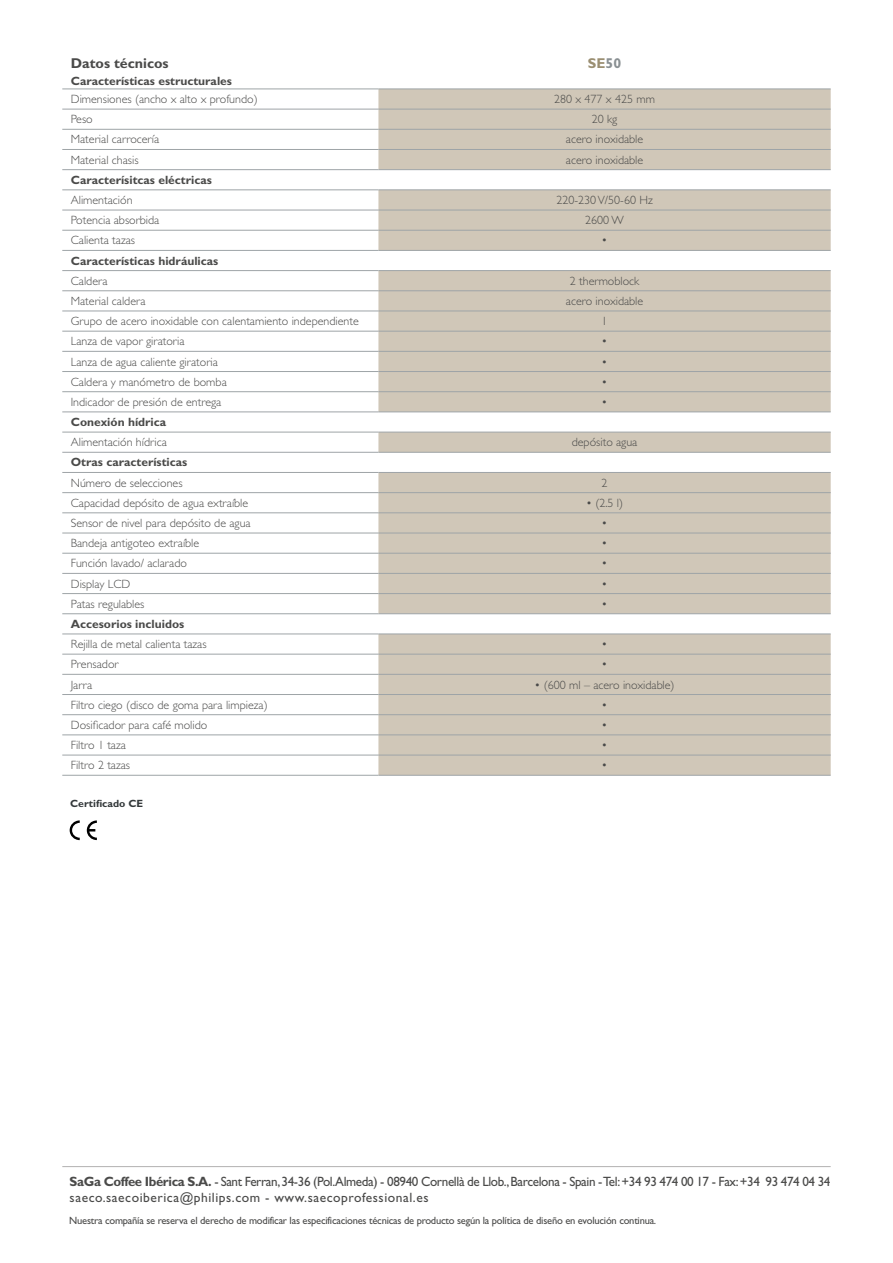
<style>
.page{position:relative;width:893px;height:1263px;background:#fff}
.page>*{position:absolute;margin:0;border:0;box-sizing:border-box;transform-origin:0 0}
.t1{font:700 14.25px "Gill Sans Std";color:#4a4a49}
.t2{font:700 14.25px "Gill Sans Std";color:#9b8f72}
.t3{font:13.5px/16.5px "Gill Sans Std";letter-spacing:-.025em;color:#4a4a49}
.t4{font:300 12px "Gill Sans Std";color:#4a4a49}
.t5{font:700 12px "Gill Sans Std";color:#4a4a49}
.t6{font:10.5px "Gill Sans Std";letter-spacing:-.02em;color:#4a4a49}
.t7{font:700 10.5px "Gill Sans Std";color:#34393b}
.s1{color:#8a9093}
.s2{font-weight:700}
</style>
<div class="page">
<hr style="left:62px;top:1166px;width:769px;height:1px;background:#b3b2b2">
<svg style="left:378px;top:90px;width:453px;height:685px;background:#d6cec2"></svg>
<hr style="left:62px;top:89px;width:316px;height:1px;background:#9ea4a7">
<hr style="left:62px;top:109px;width:316px;height:1px;background:#9ea4a7">
<hr style="left:62px;top:129px;width:316px;height:1px;background:#9ea4a7">
<hr style="left:62px;top:149px;width:316px;height:1px;background:#9ea4a7">
<hr style="left:62px;top:169px;width:316px;height:1px;background:#9ea4a7">
<hr style="left:62px;top:190px;width:316px;height:1px;background:#9ea4a7">
<hr style="left:62px;top:210px;width:316px;height:1px;background:#9ea4a7">
<hr style="left:62px;top:230px;width:316px;height:1px;background:#9ea4a7">
<hr style="left:62px;top:250px;width:316px;height:1px;background:#9ea4a7">
<hr style="left:62px;top:270px;width:316px;height:1px;background:#9ea4a7">
<hr style="left:62px;top:290px;width:316px;height:1px;background:#9ea4a7">
<hr style="left:62px;top:311px;width:316px;height:1px;background:#9ea4a7">
<hr style="left:62px;top:331px;width:316px;height:1px;background:#9ea4a7">
<hr style="left:62px;top:351px;width:316px;height:1px;background:#9ea4a7">
<hr style="left:62px;top:371px;width:316px;height:1px;background:#9ea4a7">
<hr style="left:62px;top:391px;width:316px;height:1px;background:#9ea4a7">
<hr style="left:62px;top:412px;width:316px;height:1px;background:#9ea4a7">
<hr style="left:62px;top:432px;width:316px;height:1px;background:#9ea4a7">
<hr style="left:62px;top:452px;width:316px;height:1px;background:#9ea4a7">
<hr style="left:62px;top:472px;width:316px;height:1px;background:#9ea4a7">
<hr style="left:62px;top:492px;width:316px;height:1px;background:#9ea4a7">
<hr style="left:62px;top:513px;width:316px;height:1px;background:#9ea4a7">
<hr style="left:62px;top:533px;width:316px;height:1px;background:#9ea4a7">
<hr style="left:62px;top:553px;width:316px;height:1px;background:#9ea4a7">
<hr style="left:62px;top:573px;width:316px;height:1px;background:#9ea4a7">
<hr style="left:62px;top:593px;width:316px;height:1px;background:#9ea4a7">
<hr style="left:62px;top:613px;width:316px;height:1px;background:#9ea4a7">
<hr style="left:62px;top:634px;width:316px;height:1px;background:#9ea4a7">
<hr style="left:62px;top:654px;width:316px;height:1px;background:#9ea4a7">
<hr style="left:62px;top:674px;width:316px;height:1px;background:#9ea4a7">
<hr style="left:62px;top:694px;width:316px;height:1px;background:#9ea4a7">
<hr style="left:62px;top:714px;width:316px;height:1px;background:#9ea4a7">
<hr style="left:62px;top:735px;width:316px;height:1px;background:#9ea4a7">
<hr style="left:62px;top:755px;width:316px;height:1px;background:#9ea4a7">
<hr style="left:62px;top:775px;width:316px;height:1px;background:#9ea4a7">
<hr style="left:378px;top:89px;width:453px;height:1px;background:#9ea4a7">
<hr style="left:378px;top:109px;width:453px;height:1px;background:#9ea4a7">
<hr style="left:378px;top:129px;width:453px;height:1px;background:#9ea4a7">
<hr style="left:378px;top:149px;width:453px;height:1px;background:#9ea4a7">
<hr style="left:378px;top:169px;width:453px;height:1px;background:#9ea4a7">
<hr style="left:378px;top:190px;width:453px;height:1px;background:#9ea4a7">
<hr style="left:378px;top:210px;width:453px;height:1px;background:#9ea4a7">
<hr style="left:378px;top:230px;width:453px;height:1px;background:#9ea4a7">
<hr style="left:378px;top:250px;width:453px;height:1px;background:#9ea4a7">
<hr style="left:378px;top:270px;width:453px;height:1px;background:#9ea4a7">
<hr style="left:378px;top:290px;width:453px;height:1px;background:#9ea4a7">
<hr style="left:378px;top:311px;width:453px;height:1px;background:#9ea4a7">
<hr style="left:378px;top:331px;width:453px;height:1px;background:#9ea4a7">
<hr style="left:378px;top:351px;width:453px;height:1px;background:#9ea4a7">
<hr style="left:378px;top:371px;width:453px;height:1px;background:#9ea4a7">
<hr style="left:378px;top:391px;width:453px;height:1px;background:#9ea4a7">
<hr style="left:378px;top:412px;width:453px;height:1px;background:#9ea4a7">
<hr style="left:378px;top:432px;width:453px;height:1px;background:#9ea4a7">
<hr style="left:378px;top:452px;width:453px;height:1px;background:#9ea4a7">
<hr style="left:378px;top:472px;width:453px;height:1px;background:#9ea4a7">
<hr style="left:378px;top:492px;width:453px;height:1px;background:#9ea4a7">
<hr style="left:378px;top:513px;width:453px;height:1px;background:#9ea4a7">
<hr style="left:378px;top:533px;width:453px;height:1px;background:#9ea4a7">
<hr style="left:378px;top:553px;width:453px;height:1px;background:#9ea4a7">
<hr style="left:378px;top:573px;width:453px;height:1px;background:#9ea4a7">
<hr style="left:378px;top:593px;width:453px;height:1px;background:#9ea4a7">
<hr style="left:378px;top:613px;width:453px;height:1px;background:#9ea4a7">
<hr style="left:378px;top:634px;width:453px;height:1px;background:#9ea4a7">
<hr style="left:378px;top:654px;width:453px;height:1px;background:#9ea4a7">
<hr style="left:378px;top:674px;width:453px;height:1px;background:#9ea4a7">
<hr style="left:378px;top:694px;width:453px;height:1px;background:#9ea4a7">
<hr style="left:378px;top:714px;width:453px;height:1px;background:#9ea4a7">
<hr style="left:378px;top:735px;width:453px;height:1px;background:#9ea4a7">
<hr style="left:378px;top:755px;width:453px;height:1px;background:#9ea4a7">
<hr style="left:378px;top:775px;width:453px;height:1px;background:#9ea4a7">
<svg style="left:70px;top:820px;width:10px;height:20px"></svg>
<svg style="left:87px;top:820px;width:10px;height:20px"></svg>
<p class="t1" style="left:71px;top:55px;width:99px">Datos técnicos</p>
<p class="t2" style="left:588px;top:55px;width:35px">SE<span class="s1">50</span></p>
<p class="t5" style="left:71px;top:74px;width:163px">Características estructurales</p>
<p class="t4" style="left:71px;top:92px;width:188px">Dimensiones (ancho x alto x profundo)</p>
<p class="t4" style="left:554px;top:92px;width:102px">280 x 477 x 425 mm</p>
<p class="t4" style="left:71px;top:113px;width:24px">Peso</p>
<p class="t4" style="left:592px;top:113px;width:27px">20 kg</p>
<p class="t4" style="left:71px;top:133px;width:90px">Material carrocería</p>
<p class="t4" style="left:566px;top:133px;width:79px">acero inoxidable</p>
<p class="t4" style="left:71px;top:153px;width:69px">Material chasis</p>
<p class="t4" style="left:566px;top:153px;width:79px">acero inoxidable</p>
<p class="t5" style="left:71px;top:173px;width:143px">Caracterísitcas eléctricas</p>
<p class="t4" style="left:71px;top:193px;width:63px">Alimentación</p>
<p class="t4" style="left:556px;top:193px;width:98px">220-230 V/50-60 Hz</p>
<p class="t4" style="left:71px;top:213px;width:90px">Potencia absorbida</p>
<p class="t4" style="left:585px;top:213px;width:40px">2600 W</p>
<p class="t4" style="left:71px;top:234px;width:66px">Calienta tazas</p>
<p class="t4" style="left:602px;top:234px;width:7px">•</p>
<p class="t5" style="left:71px;top:253px;width:149px">Características hidráulicas</p>
<p class="t4" style="left:71px;top:274px;width:38px">Caldera</p>
<p class="t4" style="left:570px;top:274px;width:71px">2 thermoblock</p>
<p class="t4" style="left:71px;top:294px;width:76px">Material caldera</p>
<p class="t4" style="left:566px;top:294px;width:79px">acero inoxidable</p>
<p class="t4" style="left:71px;top:314px;width:289px">Grupo de acero inoxidable con calentamiento independiente</p>
<p class="t4" style="left:602px;top:314px;width:7px">1</p>
<p class="t4" style="left:71px;top:335px;width:115px">Lanza de vapor giratoria</p>
<p class="t4" style="left:602px;top:335px;width:7px">•</p>
<p class="t4" style="left:71px;top:355px;width:149px">Lanza de agua caliente giratoria</p>
<p class="t4" style="left:602px;top:355px;width:7px">•</p>
<p class="t4" style="left:71px;top:375px;width:158px">Caldera y manómetro de bomba</p>
<p class="t4" style="left:602px;top:375px;width:7px">•</p>
<p class="t4" style="left:71px;top:395px;width:152px">Indicador de presión de entrega</p>
<p class="t4" style="left:602px;top:395px;width:7px">•</p>
<p class="t5" style="left:71px;top:415px;width:97px">Conexión hídrica</p>
<p class="t4" style="left:71px;top:435px;width:98px">Alimentación hídrica</p>
<p class="t4" style="left:572px;top:435px;width:67px">depósito agua</p>
<p class="t5" style="left:71px;top:455px;width:118px">Otras características</p>
<p class="t4" style="left:71px;top:476px;width:113px">Número de selecciones</p>
<p class="t4" style="left:602px;top:476px;width:7px">2</p>
<p class="t4" style="left:71px;top:496px;width:179px">Capacidad depósito de agua extraíble</p>
<p class="t4" style="left:586px;top:496px;width:39px">• (2.5 l)</p>
<p class="t4" style="left:71px;top:516px;width:181px">Sensor de nivel para depósito de agua</p>
<p class="t4" style="left:602px;top:516px;width:7px">•</p>
<p class="t4" style="left:71px;top:536px;width:130px">Bandeja antigoteo extraíble</p>
<p class="t4" style="left:602px;top:536px;width:7px">•</p>
<p class="t4" style="left:71px;top:557px;width:118px">Función lavado/ aclarado</p>
<p class="t4" style="left:602px;top:557px;width:7px">•</p>
<p class="t4" style="left:71px;top:577px;width:61px">Display LCD</p>
<p class="t4" style="left:602px;top:577px;width:7px">•</p>
<p class="t4" style="left:71px;top:597px;width:75px">Patas regulables</p>
<p class="t4" style="left:602px;top:597px;width:7px">•</p>
<p class="t5" style="left:71px;top:617px;width:115px">Accesorios incluidos</p>
<p class="t4" style="left:71px;top:637px;width:137px">Rejilla de metal calienta tazas</p>
<p class="t4" style="left:602px;top:637px;width:7px">•</p>
<p class="t4" style="left:71px;top:657px;width:49px">Prensador</p>
<p class="t4" style="left:602px;top:657px;width:7px">•</p>
<p class="t4" style="left:71px;top:678px;width:23px">Jarra</p>
<p class="t4" style="left:534px;top:678px;width:142px">• (600 ml – acero inoxidable)</p>
<p class="t4" style="left:71px;top:698px;width:198px">Filtro ciego (disco de goma para limpieza)</p>
<p class="t4" style="left:602px;top:698px;width:7px">•</p>
<p class="t4" style="left:71px;top:718px;width:138px">Dosificador para café molido</p>
<p class="t4" style="left:602px;top:718px;width:7px">•</p>
<p class="t4" style="left:71px;top:738px;width:57px">Filtro 1 taza</p>
<p class="t4" style="left:602px;top:738px;width:7px">•</p>
<p class="t4" style="left:71px;top:758px;width:61px">Filtro 2 tazas</p>
<p class="t4" style="left:602px;top:758px;width:7px">•</p>
<p class="t7" style="left:70px;top:797px;width:75px">Certificado CE</p>
<p class="t3" style="left:70px;top:1173px;width:762px"><span class="s2">SaGa Coffee Ibérica S.A.</span> - Sant Ferran, 34-36 (Pol.Almeda) - 08940 Cornellà de Llob., Barcelona - Spain - Tel: +34 93 474 00 17 - Fax: +34 93 474 04 34 saeco.saecoiberica@philips.com - www.saecoprofessional.es</p>
<p class="t6" style="left:69px;top:1214px;width:589px">Nuestra compañía se reserva el derecho de modificar las especificaciones técnicas de producto según la política de diseño en evolución continua.</p>
</div>
